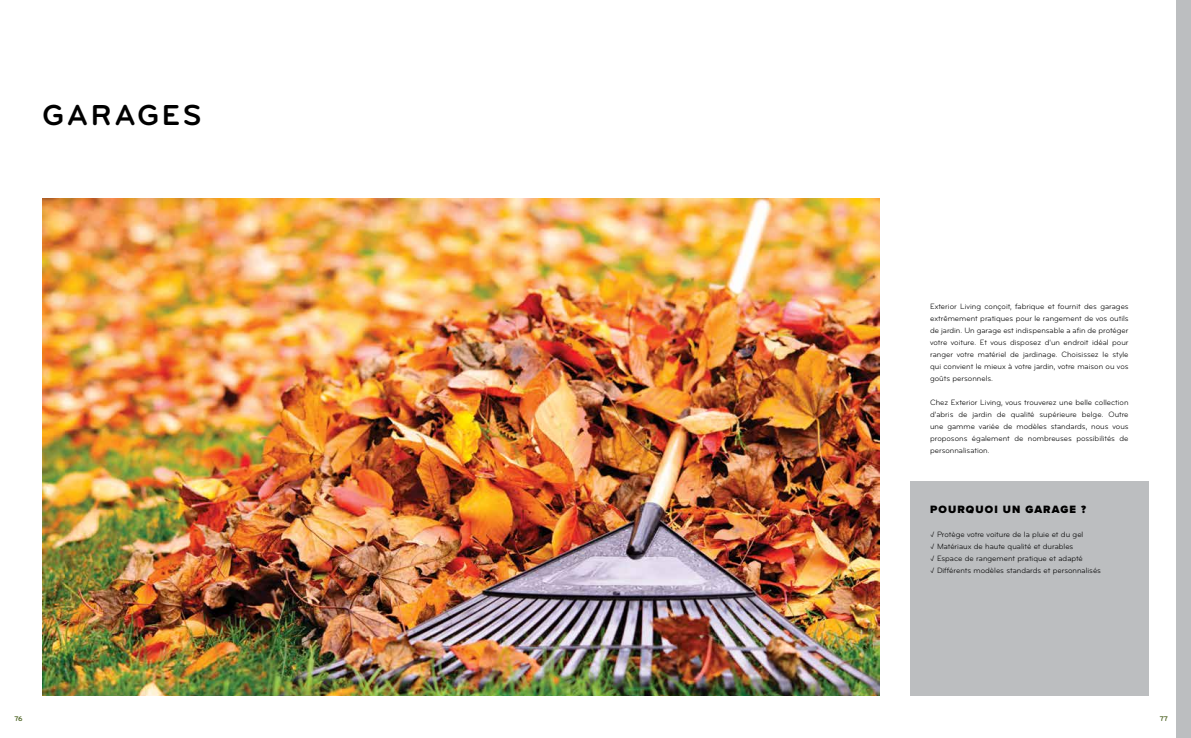
<style>
.page{position:relative;width:1191px;height:738px;background:#fff}
.page>*{position:absolute;margin:0;border:0;box-sizing:border-box;transform-origin:0 0}
.t1{font:700 30px "Bryant Pro";letter-spacing:.1em;color:#000}
.t2{font:900 11px "Proxima Nova";letter-spacing:.1em;color:#000}
.t3{font:8px/12px "Bryant Pro";color:#000;text-align:justify}
.t4{font:700 7px "Bryant Pro";color:#4f6526}
</style>
<div class="page">
<img style="left:43px;top:198px;width:836px;height:496px">
<div style="left:1176px;top:0;width:15px;height:737px;background:#bcbec0"></div>
<div style="left:910px;top:480px;width:238px;height:214px;background:#bcbec0"></div>
<h1 class="t1" style="left:43px;top:97px;width:161px">GARAGES</h1>
<p class="t3" style="left:930px;top:300px;width:200px">Exterior Living conçoit, fabrique et fournit des garages extrêmement pratiques pour le rangement de vos outils de jardin. Un garage est indispensable a afin de protéger votre voiture. Et vous disposez d'un endroit idéal pour ranger votre matériel de jardinage. Choisissez le style qui convient le mieux à votre jardin, votre maison ou vos goûts personnels.</p>
<p class="t3" style="left:930px;top:396px;width:200px">Chez Exterior Living, vous trouverez une belle collection d'abris de jardin de qualité supérieure belge. Outre une gamme variée de modèles standards, nous vous proposons également de nombreuses possibilités de personnalisation.</p>
<h2 class="t2" style="left:930px;top:501px;width:157px">POURQUOI UN GARAGE ?</h2>
<p class="t3" style="left:930px;top:528px;width:172px;text-align:left">√ Protège votre voiture de la pluie et du gel<br>√ Matériaux de haute qualité et durables<br>√ Espace de rangement pratique et adapté<br>√ Différents modèles standards et personnalisés</p>
<p class="t4" style="left:15px;top:713px;width:10px">76</p>
<p class="t4" style="left:1159px;top:713px;width:10px">77</p>
</div>
